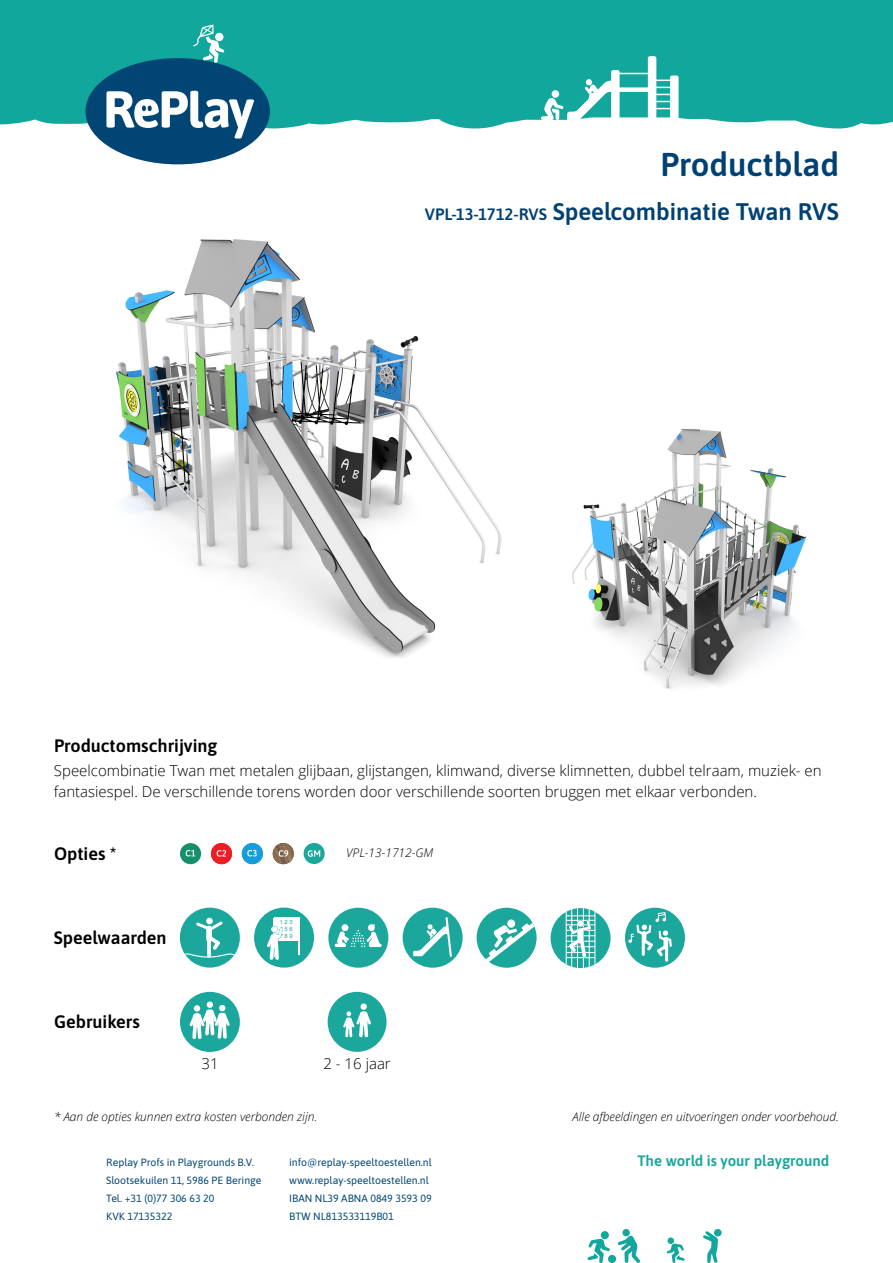
<style>
.page{position:relative;width:893px;height:1263px;background:#fff}
.page>*{position:absolute;margin:0;border:0;box-sizing:border-box;transform-origin:0 0}
.t1{font:33px "Asap";color:#004173}
.t2{font:24px "Asap";color:#004173}
.t3{font:18px "Asap";color:#000}
.t4{font:300 15px/21px "Open Sans";color:#000}
.t5{font:15px "Asap";color:#12a79d}
.t6{font:italic 300 12px "Open Sans";color:#000}
.t7{font:10.5px/18px "Asap";color:#014575}
.t8{font:5.85px/6.9px "Arial";color:#1ca79d;text-align:justify}
.s1{font-size:16.5px}
</style>
<div class="page">
<div style="left:0;top:0;width:893px;height:129px;background:#12a79d"></div>
<svg style="left:703px;top:1229px;width:18px;height:34px"></svg>
<div style="left:608px;top:1255px;width:8px;height:8px;background:#12a79d;border-radius:50%"></div>
<div style="left:601px;top:1231px;width:8px;height:8px;background:#12a79d;border-radius:50%"></div>
<svg style="left:587px;top:1238px;width:23px;height:25px"></svg>
<div style="left:668px;top:1237px;width:6px;height:7px;background:#12a79d;border-radius:50%"></div>
<svg style="left:667px;top:1243px;width:18px;height:20px"></svg>
<svg style="left:618px;top:1235px;width:22px;height:28px"></svg>
<div style="left:622px;top:1229px;width:8px;height:7px;background:#12a79d;border-radius:50%"></div>
<svg style="left:85px;top:24px;width:185px;height:140px"></svg>
<hr style="left:615px;top:73px;width:35px;height:1px;background:#fff">
<div style="left:615px;top:87px;width:35px;height:5px;background:#fff"></div>
<svg style="left:648px;top:56px;width:31px;height:64px"></svg>
<svg style="left:541px;top:70px;width:79px;height:50px"></svg>
<div style="left:552px;top:90px;width:7px;height:8px;background:#fff;border-radius:50%"></div>
<div style="left:180px;top:992px;width:60px;height:60px;background:#1ca79d;border-radius:50%"></div>
<div style="left:206px;top:1001px;width:7px;height:7px;background:#74c9c3;border-radius:50%"></div>
<div style="left:207px;top:1001px;width:6px;height:7px;background:#fff;border-radius:50%"></div>
<svg style="left:189px;top:1005px;width:41px;height:34px"></svg>
<div style="left:328px;top:992px;width:59px;height:60px;background:#1ca79d;border-radius:50%"></div>
<div style="left:361px;top:1003px;width:6px;height:7px;background:#fff;border-radius:50%"></div>
<svg style="left:343px;top:1011px;width:28px;height:27px"></svg>
<img style="left:116px;top:239px;width:386px;height:419px">
<img style="left:572px;top:428px;width:235px;height:261px">
<div style="left:304px;top:843px;width:21px;height:21px;background:#1ca79d;border-radius:50%"></div>
<svg style="left:308px;top:850px;width:12px;height:7px"></svg>
<div style="left:180px;top:908px;width:60px;height:59px;background:#1ca79d;border-radius:50%"></div>
<div style="left:206px;top:926px;width:6px;height:16px;background:#fff;border-radius:3px"></div>
<svg style="left:196px;top:921px;width:27px;height:9px"></svg>
<div style="left:206px;top:918px;width:7px;height:6px;background:#fff;border-radius:50%"></div>
<svg style="left:184px;top:936px;width:52px;height:22px"></svg>
<div style="left:254px;top:908px;width:60px;height:59px;background:#1ca79d;border-radius:50%"></div>
<div style="left:275px;top:918px;width:23px;height:23px;background:#fff"></div>
<hr style="left:298px;top:918px;width:2px;height:37px;background:#fff">
<hr style="left:273px;top:918px;width:2px;height:38px;background:#fff">
<svg style="left:267px;top:927px;width:16px;height:33px"></svg>
<div style="left:328px;top:908px;width:60px;height:60px;background:#1ca79d;border-radius:50%"></div>
<svg style="left:335px;top:924px;width:47px;height:23px"></svg>
<div style="left:403px;top:908px;width:60px;height:60px;background:#1ca79d;border-radius:50%"></div>
<svg style="left:412px;top:917px;width:40px;height:40px"></svg>
<div style="left:477px;top:908px;width:60px;height:60px;background:#1ca79d;border-radius:50%"></div>
<div style="left:507px;top:919px;width:8px;height:9px;background:#fff;border-radius:50%"></div>
<svg style="left:486px;top:923px;width:48px;height:39px"></svg>
<div style="left:551px;top:908px;width:60px;height:60px;background:#1ca79d;border-radius:50%"></div>
<hr style="left:583px;top:908px;width:1px;height:60px;background:#fff">
<hr style="left:589px;top:909px;width:1px;height:59px;background:#fff">
<hr style="left:577px;top:908px;width:1px;height:62px;background:#fff">
<hr style="left:571px;top:908px;width:1px;height:59px;background:#fff">
<hr style="left:566px;top:911px;width:1px;height:53px;background:#fff">
<svg style="left:566px;top:915px;width:29px;height:43px"></svg>
<hr style="left:595px;top:911px;width:1px;height:54px;background:#fff">
<div style="left:625px;top:908px;width:60px;height:60px;background:#1ca79d;border-radius:50%"></div>
<hr style="left:665px;top:946px;width:3px;height:16px;background:#fff;border-radius:2px">
<svg style="left:628px;top:912px;width:44px;height:44px"></svg>
<div style="left:180px;top:843px;width:21px;height:21px;background:#178f6b;border-radius:50%"></div>
<svg style="left:186px;top:850px;width:9px;height:6px"></svg>
<div style="left:211px;top:843px;width:21px;height:21px;background:#ee1c25;border-radius:50%"></div>
<svg style="left:217px;top:850px;width:9px;height:7px"></svg>
<div style="left:242px;top:843px;width:21px;height:21px;background:#179dd9;border-radius:50%"></div>
<svg style="left:247px;top:850px;width:10px;height:6px"></svg>
<svg style="left:273px;top:843px;width:21px;height:21px"></svg>
<img style="left:273px;top:843px;width:20px;height:20px">
<svg style="left:279px;top:850px;width:9px;height:7px"></svg>
<h1 class="t1" style="left:660px;top:142px;width:180px">Productblad</h1>
<p class="t3" style="left:54px;top:733px;width:165px">Productomschrijving</p>
<p class="t2" style="left:425px;top:195px;width:416px"><span class="s1">VPL-13-1712-RVS</span> Speelcombinatie Twan RVS</p>
<p class="t4" style="left:54px;top:760px;width:769px">Speelcombinatie Twan met metalen glijbaan, glijstangen, klimwand, diverse klimnetten, dubbel telraam, muziek- en fantasiespel. De verschillende torens worden door verschillende soorten bruggen met elkaar verbonden.</p>
<p class="t3" style="left:54px;top:841px;width:64px">Opties *</p>
<p class="t3" style="left:54px;top:925px;width:114px">Speelwaarden</p>
<p class="t3" style="left:54px;top:1009px;width:87px">Gebruikers</p>
<p class="t8" style="left:280px;top:918px;width:14px">1 2 3<br>4 5 6<br>7 8 9</p>
<p class="t6" style="left:346px;top:845px;width:89px">VPL-13-1712-GM</p>
<p class="t4" style="left:201px;top:1053px;width:19px">31</p>
<p class="t4" style="left:323px;top:1053px;width:69px">2 - 16 jaar</p>
<p class="t6" style="left:54px;top:1108px;width:265px">* Aan de opties kunnen extra kosten verbonden zijn.</p>
<p class="t6" style="left:573px;top:1108px;width:268px">Alle afbeeldingen en uitvoeringen onder voorbehoud.</p>
<p class="t7" style="left:106px;top:1153px;width:157px">Replay Profs in Playgrounds B.V.<br>Slootsekuilen 11, 5986 PE Beringe<br>Tel. +31 (0)77 306 63 20<br>KVK 17135322</p>
<p class="t7" style="left:289px;top:1153px;width:144px">info@replay-speeltoestellen.nl www.replay-speeltoestellen.nl<br>IBAN NL39 ABNA 0849 3593 09<br>BTW NL813533119B01</p>
<p class="t5" style="left:638px;top:1151px;width:193px">The world is your playground</p>
</div>
